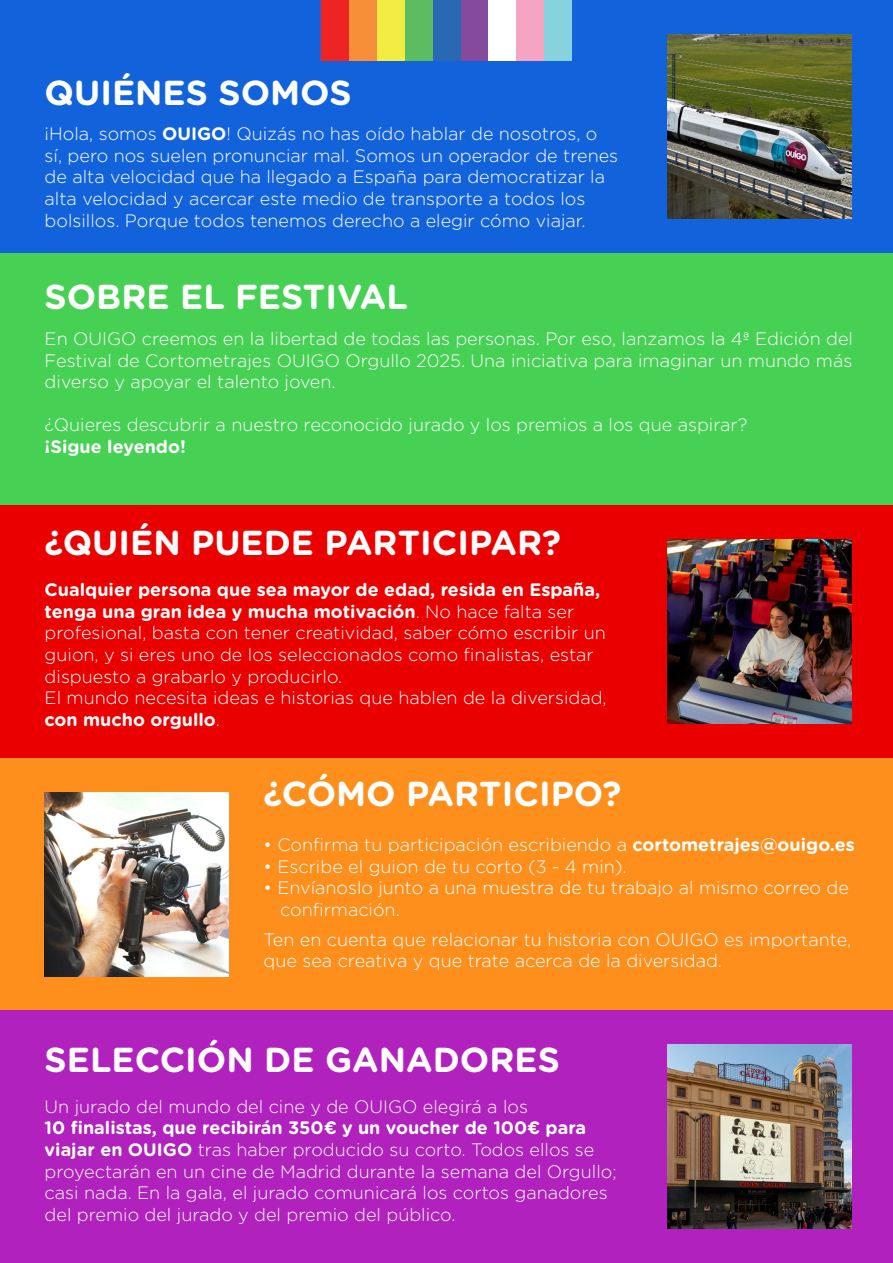
<style>
.page{position:relative;width:893px;height:1263px;background:#fff}
.page>*{position:absolute;margin:0;border:0;box-sizing:border-box;transform-origin:0 0}
.t1{font:700 34.65px "Gotham Rounded";color:#fff}
.t2{font:300 18px/21.6px "Gotham Rounded";color:#fff}
.t3{font:700 18px "Gotham Rounded";color:#fff}
.s1{font-weight:700}
</style>
<div class="page">
<div style="left:0;top:253px;width:893px;height:252px;background:#47d154"></div>
<div style="left:0;top:505px;width:893px;height:253px;background:#eb0000"></div>
<div style="left:0;top:0;width:893px;height:253px;background:#1263db"></div>
<div style="left:0;top:758px;width:893px;height:252px;background:#ff8f1c"></div>
<div style="left:0;top:1010px;width:893px;height:253px;background:#b021bd"></div>
<img style="left:668px;top:539px;width:183px;height:184px">
<img style="left:668px;top:34px;width:183px;height:184px">
<img style="left:45px;top:792px;width:184px;height:184px">
<img style="left:668px;top:1045px;width:183px;height:184px">
<div style="left:460px;top:0;width:28px;height:61px;background:#864a9d"></div>
<div style="left:320px;top:0;width:28px;height:61px;background:#ee2323"></div>
<div style="left:348px;top:0;width:28px;height:61px;background:#f68f37"></div>
<div style="left:376px;top:0;width:28px;height:61px;background:#f3ed43"></div>
<div style="left:404px;top:0;width:28px;height:61px;background:#5bbc62"></div>
<div style="left:432px;top:0;width:28px;height:61px;background:#2968b3"></div>
<div style="left:488px;top:0;width:28px;height:61px;background:#fff"></div>
<div style="left:516px;top:0;width:28px;height:61px;background:#f5a5c2"></div>
<div style="left:544px;top:0;width:28px;height:61px;background:#86d3de"></div>
<p class="t1" style="left:45px;top:68px;width:309px">QUIÉNES SOMOS</p>
<p class="t2" style="left:45px;top:122px;width:575px">¡Hola, somos <span class="s1">OUIGO</span>! Quizás no has oído hablar de nosotros, o sí, pero nos suelen pronunciar mal. Somos un operador de trenes de alta velocidad que ha llegado a España para democratizar la alta velocidad y acercar este medio de transporte a todos los bolsillos. Porque todos tenemos derecho a elegir cómo viajar.</p>
<p class="t1" style="left:45px;top:271px;width:365px">SOBRE EL FESTIVAL</p>
<p class="t2" style="left:45px;top:327px;width:810px;text-align:justify">En OUIGO creemos en la libertad de todas las personas. Por eso, lanzamos la 4ª Edición del Festival de Cortometrajes OUIGO Orgullo 2025. Una iniciativa para imaginar un mundo más diverso y apoyar el talento joven.</p>
<p class="t2" style="left:45px;top:413px;width:704px">¿Quieres descubrir a nuestro reconocido jurado y los premios a los que aspirar?</p>
<p class="t3" style="left:45px;top:433px;width:143px">¡Sigue leyendo!</p>
<p class="t1" style="left:45px;top:517px;width:518px">¿QUIÉN PUEDE PARTICIPAR?</p>
<p class="t2" style="left:45px;top:578px;width:563px"><span class="s1">Cualquier persona que sea mayor de edad, resida en España, tenga una gran idea y mucha motivación</span>. No hace falta ser profesional, basta con tener creatividad, saber cómo escribir un guion, y si eres uno de los seleccionados como finalistas, estar dispuesto a grabarlo y producirlo.</p>
<p class="t2" style="left:45px;top:686px;width:564px">El mundo necesita ideas e historias que hablen de la diversidad, <span class="s1">con mucho orgullo</span>.</p>
<p class="t1" style="left:264px;top:768px;width:359px">¿CÓMO PARTICIPO?</p>
<p class="t2" style="left:264px;top:833px;width:593px">• Confirma tu participación escribiendo a <span class="s1">cortometrajes@ouigo.es</span></p>
<p class="t2" style="left:264px;top:855px;width:365px">• Escribe el guion de tu corto (3 - 4 min).</p>
<p class="t2" style="left:280px;top:876px;width:570px;text-indent:-17px">• Envíanoslo junto a una muestra de tu trabajo al mismo correo de confirmación.</p>
<p class="t2" style="left:264px;top:928px;width:589px">Ten en cuenta que relacionar tu historia con OUIGO es importante, que sea creativa y que trate acerca de la diversidad.</p>
<p class="t1" style="left:45px;top:1034px;width:517px">SELECCIÓN DE GANADORES</p>
<p class="t2" style="left:45px;top:1095px;width:573px">Un jurado del mundo del cine y de OUIGO elegirá a los<br><span class="s1">10 finalistas, que recibirán 350€ y un voucher de 100€ para viajar en OUIGO</span> tras haber producido su corto. Todos ellos se proyectarán en un cine de Madrid durante la semana del Orgullo; casi nada. En la gala, el jurado comunicará los cortos ganadores del premio del jurado y del premio del público.</p>
</div>
